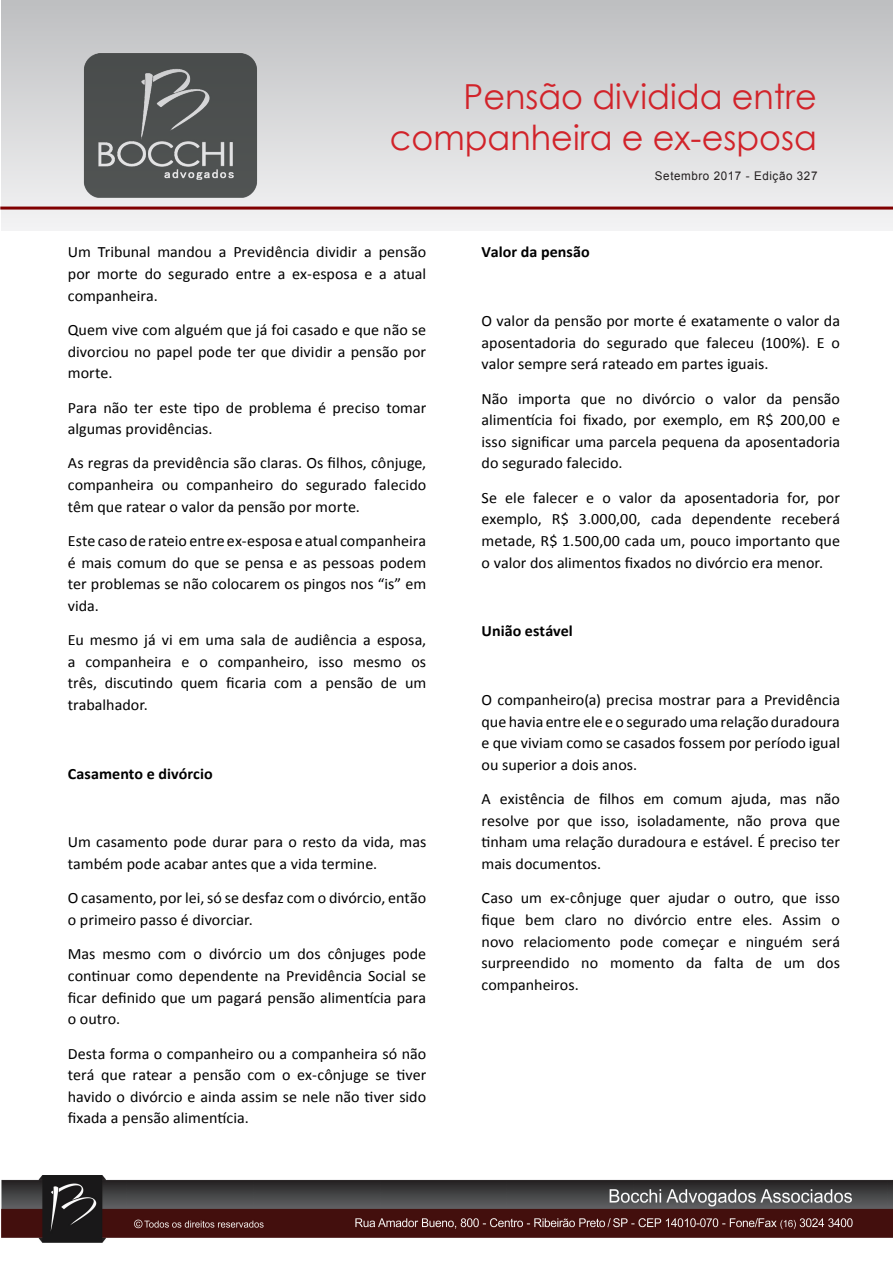
<style>
.page{position:relative;width:893px;height:1263px;background:#fff}
.page>*{position:absolute;margin:0;border:0;box-sizing:border-box;transform-origin:0 0}
.t1{font:34.5px/41.4px "Century Gothic";color:#d1232a;text-align:right}
.t2{font:15.75px/21.6px "Calibri";color:#000;text-align:justify}
.t3{font:700 15.75px "Calibri";letter-spacing:.005em;color:#000}
.t4{font:12px "Arial";letter-spacing:.05em;color:#231f20}
</style>
<div class="page">
<div style="left:1px;top:1px;width:892px;height:229px;background:linear-gradient(to bottom,#bdbfc1,#f3f3f4)"></div>
<img style="left:1px;top:1175px;width:892px;height:67px">
<svg style="left:0;top:207px;width:893px;height:3px;background:#902223"></svg>
<img style="left:55px;top:37px;width:227px;height:176px">
<p class="t1" style="left:390px;top:75px;width:428px">Pensão dividida entre companheira e ex-esposa</p>
<p class="t2" style="left:68px;top:241px;width:360px">Um Tribunal mandou a Previdência dividir a pensão por morte do segurado entre a ex-esposa e a atual companheira.</p>
<p class="t2" style="left:68px;top:318px;width:360px">Quem vive com alguém que já foi casado e que não se divorciou no papel pode ter que dividir a pensão por morte.</p>
<p class="t2" style="left:68px;top:396px;width:360px">Para não ter este tipo de problema é preciso tomar algumas providências.</p>
<p class="t2" style="left:68px;top:452px;width:360px">As regras da previdência são claras. Os filhos, cônjuge, companheira ou companheiro do segurado falecido têm que ratear o valor da pensão por morte.</p>
<p class="t2" style="left:68px;top:529px;width:360px">Este caso de rateio entre ex-esposa e atual companheira é mais comum do que se pensa e as pessoas podem ter problemas se não colocarem os pingos nos “is” em vida.</p>
<p class="t2" style="left:68px;top:628px;width:360px">Eu mesmo já vi em uma sala de audiência a esposa, a companheira e o companheiro, isso mesmo os três, discutindo quem ficaria com a pensão de um trabalhador.</p>
<p class="t3" style="left:68px;top:764px;width:146px">Casamento e divórcio</p>
<p class="t2" style="left:68px;top:831px;width:360px">Um casamento pode durar para o resto da vida, mas também pode acabar antes que a vida termine.</p>
<p class="t2" style="left:68px;top:887px;width:360px">O casamento, por lei, só se desfaz com o divórcio, então o primeiro passo é divorciar.</p>
<p class="t2" style="left:68px;top:943px;width:360px">Mas mesmo com o divórcio um dos cônjuges pode continuar como dependente na Previdência Social se ficar definido que um pagará pensão alimentícia para o outro.</p>
<p class="t2" style="left:68px;top:1042px;width:360px">Desta forma o companheiro ou a companheira só não terá que ratear a pensão com o ex-cônjuge se tiver havido o divórcio e ainda assim se nele não tiver sido fixada a pensão alimentícia.</p>
<p class="t3" style="left:482px;top:242px;width:110px">Valor da pensão</p>
<p class="t4" style="left:655px;top:167px;width:164px">Setembro 2017 - Edição 327</p>
<p class="t2" style="left:482px;top:309px;width:360px">O valor da pensão por morte é exatamente o valor da aposentadoria do segurado que faleceu (100%). E o valor sempre será rateado em partes iguais.</p>
<p class="t2" style="left:482px;top:387px;width:360px">Não importa que no divórcio o valor da pensão alimentícia foi fixado, por exemplo, em R$ 200,00 e isso significar uma parcela pequena da aposentadoria do segurado falecido.</p>
<p class="t2" style="left:482px;top:486px;width:360px">Se ele falecer e o valor da aposentadoria for, por exemplo, R$ 3.000,00, cada dependente receberá metade, R$ 1.500,00 cada um, pouco importanto que o valor dos alimentos fixados no divórcio era menor.</p>
<p class="t3" style="left:482px;top:621px;width:93px">União estável</p>
<p class="t2" style="left:482px;top:688px;width:360px">O companheiro(a) precisa mostrar para a Previdência que havia entre ele e o segurado uma relação duradoura e que viviam como se casados fossem por período igual ou superior a dois anos.</p>
<p class="t2" style="left:482px;top:787px;width:360px">A existência de filhos em comum ajuda, mas não resolve por que isso, isoladamente, não prova que tinham uma relação duradoura e estável. É preciso ter mais documentos.</p>
<p class="t2" style="left:482px;top:887px;width:360px">Caso um ex-cônjuge quer ajudar o outro, que isso fique bem claro no divórcio entre eles. Assim o novo relaciomento pode começar e ninguém será surpreendido no momento da falta de um dos companheiros.</p>
</div>
